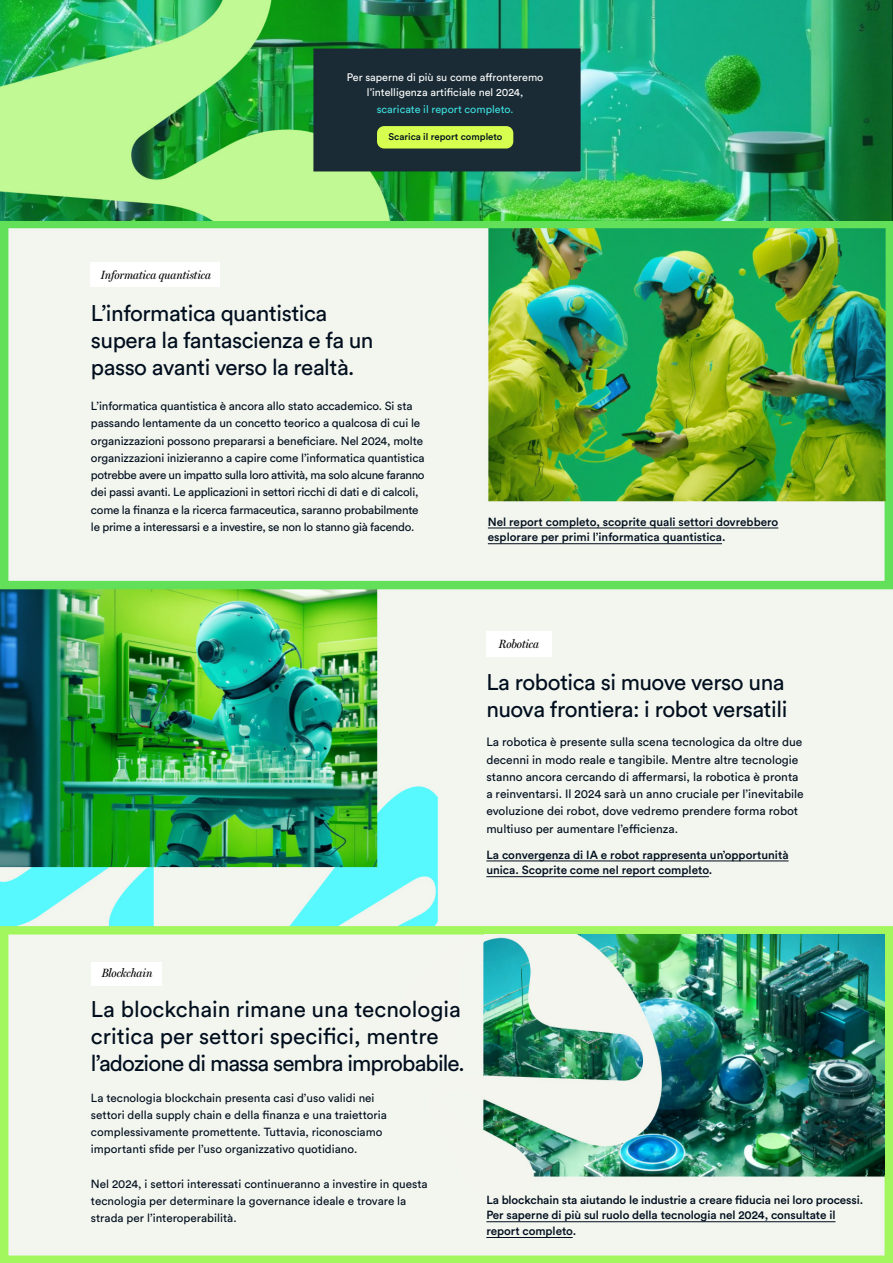
<style>
.page{position:relative;width:893px;height:1263px;background:#fff}
.page>*{position:absolute;margin:0;border:0;box-sizing:border-box;transform-origin:0 0}
.t1{font:22.5px/27px "Circular Std";letter-spacing:-.02em;color:#010e1e}
.t2{font:22.5px/27px "Circular Std";color:#010e1e}
.t3{font:22.5px "Circular Std";letter-spacing:-.04em;color:#010e1e}
.t4{font:12px/17.2px "Circular Std";color:#010e1e}
.t5{font:italic 12px "Miller Headline";color:#000}
.t6{font:11.7px/17.2px "Circular Std";letter-spacing:-.01em;color:#010e1e}
.t7{font:500 11.7px/15.8px "Circular Std";letter-spacing:-.005em;color:#010e1e}
.t8{font:10.8px/15px "Circular Std";color:#fff;text-align:center}
.t9{font:10.8px "Circular Std";color:#3de0e0}
.t10{font:500 9.6px "Circular Std";color:#010e1e}
</style>
<div class="page">
<img style="left:0;top:221px;width:893px;height:1042px">
<img style="left:0;top:0;width:893px;height:221px">
<div style="left:377px;top:126px;width:136px;height:23px;background:#d6ff4f;border-radius:7px"></div>
<hr style="left:488px;top:527px;width:290px;height:1px;background:#010e1e">
<hr style="left:488px;top:543px;width:234px;height:1px;background:#010e1e">
<hr style="left:486px;top:860px;width:303px;height:1px;background:#010e1e">
<hr style="left:486px;top:876px;width:223px;height:1px;background:#010e1e">
<hr style="left:486px;top:1221px;width:349px;height:1px;background:#010e1e">
<hr style="left:486px;top:1237px;width:87px;height:1px;background:#010e1e">
<div style="left:91px;top:263px;width:129px;height:24px;background:#fff"></div>
<div style="left:486px;top:631px;width:65px;height:26px;background:#fff"></div>
<div style="left:91px;top:962px;width:70px;height:23px;background:#fff"></div>
<img style="left:484px;top:935px;width:400px;height:240px">
<p class="t5" style="left:101px;top:267px;width:112px">Informatica quantistica</p>
<p class="t8" style="left:347px;top:69px;width:198px">Per saperne di più su come affronteremo l’intelligenza artificiale nel 2024,</p>
<p class="t9" style="left:377px;top:103px;width:138px">scaricate il report completo.</p>
<p class="t10" style="left:388px;top:130px;width:116px">Scarica il report completo</p>
<p class="t1" style="left:91px;top:300px;width:284px">L’informatica quantistica supera la fantascienza e fa un passo avanti verso la realtà.</p>
<p class="t6" style="left:91px;top:397px;width:335px">L’informatica quantistica è ancora allo stato accademico. Si sta passando lentamente da un concetto teorico a qualcosa di cui le organizzazioni possono prepararsi a beneficiare. Nel 2024, molte organizzazioni inizieranno a capire come l’informatica quantistica potrebbe avere un impatto sulla loro attività, ma solo alcune faranno dei passi avanti. Le applicazioni in settori ricchi di dati e di calcoli, come la finanza e la ricerca farmaceutica, saranno probabilmente le prime a interessarsi e a investire, se non lo stanno già facendo.</p>
<p class="t7" style="left:488px;top:513px;width:292px">Nel report completo, scoprite quali settori dovrebbero esplorare per primi l’informatica quantistica.</p>
<p class="t5" style="left:499px;top:637px;width:42px">Robotica</p>
<p class="t1" style="left:486px;top:669px;width:302px">La robotica si muove verso una nuova frontiera: i robot versatili</p>
<p class="t4" style="left:486px;top:733px;width:319px">La robotica è presente sulla scena tecnologica da oltre due decenni in modo reale e tangibile. Mentre altre tecnologie stanno ancora cercando di affermarsi, la robotica è pronta a reinventarsi. Il 2024 sarà un anno cruciale per l’inevitabile evoluzione dei robot, dove vedremo prendere forma robot multiuso per aumentare l’efficienza.</p>
<p class="t7" style="left:486px;top:846px;width:304px">La convergenza di IA e robot rappresenta un’opportunità unica. Scoprite come nel report completo.</p>
<p class="t5" style="left:102px;top:966px;width:52px">Blockchain</p>
<p class="t2" style="left:91px;top:996px;width:371px">La blockchain rimane una tecnologia critica per settori specifici, mentre</p>
<p class="t3" style="left:91px;top:1050px;width:375px">l’adozione di massa sembra improbabile.</p>
<p class="t6" style="left:91px;top:1089px;width:297px">La tecnologia blockchain presenta casi d’uso validi nei settori della supply chain e della finanza e una traiettoria complessivamente promettente. Tuttavia, riconosciamo importanti sfide per l’uso organizzativo quotidiano.</p>
<p class="t6" style="left:91px;top:1175px;width:338px">Nel 2024, i settori interessati continueranno a investire in questa tecnologia per determinare la governance ideale e trovare la strada per l’interoperabilità.</p>
<p class="t7" style="left:486px;top:1191px;width:378px">La blockchain sta aiutando le industrie a creare fiducia nei loro processi.<br>Per saperne di più sul ruolo della tecnologia nel 2024, consultate il report completo.</p>
</div>
